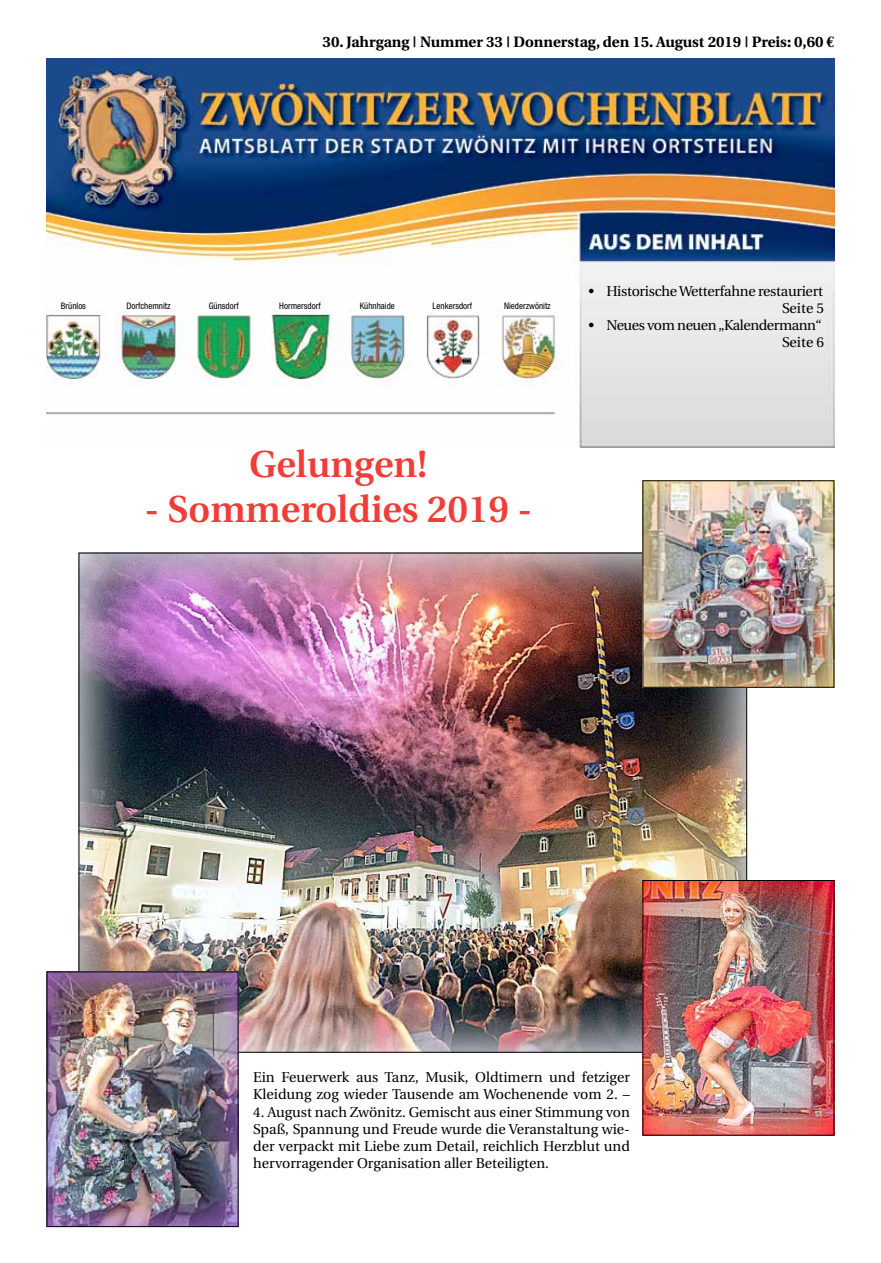
<style>
.page{position:relative;width:881px;height:1263px;background:#fff}
.page>*{position:absolute;margin:0;border:0;box-sizing:border-box;transform-origin:0 0}
.t1{font:600 37.5px "Utopia";color:#f13d37}
.t2{font:700 15px "Utopia";color:#000}
.t3{font:14.25px/17.1px "Utopia";color:#000}
.t4{font:14.25px/17.1px "Utopia";letter-spacing:-.02em;color:#000;text-align:right}
.t5{font:14.25px/17.1px "Utopia";letter-spacing:-.03em;color:#000;text-align:right}
.t6{font:condensed 9px "Helvetica Neue LT";color:#000}
.s1{font-family:"Euro Serif"}
</style>
<div class="page">
<img style="left:47px;top:58px;width:786px;height:390px">
<img style="left:81px;top:555px;width:663px;height:495px">
<img style="left:49px;top:974px;width:187px;height:251px">
<img style="left:644px;top:482px;width:187px;height:203px">
<img style="left:644px;top:882px;width:187px;height:251px">
<p class="t2" style="left:322px;top:34px;width:513px">30. Jahrgang | Nummer 33 | Donnerstag, den 15. August 2019 | Preis: 0,60 <span class="s1">e</span></p>
<p class="t6" style="left:61px;top:301px;width:27px">Brünlos</p>
<p class="t6" style="left:126px;top:301px;width:46px">Dorfchemnitz</p>
<p class="t6" style="left:209px;top:301px;width:31px">Günsdorf</p>
<p class="t6" style="left:279px;top:301px;width:43px">Hormersdorf</p>
<p class="t6" style="left:359px;top:301px;width:37px">Kühnhaide</p>
<p class="t6" style="left:432px;top:301px;width:41px">Lenkersdorf</p>
<p class="t6" style="left:504px;top:301px;width:48px">Niederzwönitz</p>
<p class="t4" style="left:588px;top:282px;width:237px">• HistorischeWetterfahne restauriert<br>Seite 5</p>
<p class="t5" style="left:588px;top:317px;width:237px">• Neues vom neuen„Kalendermann“<br>Seite 6</p>
<h1 class="t1" style="left:249px;top:443px;width:179px">Gelungen!</h1>
<h1 class="t1" style="left:144px;top:488px;width:389px">- Sommeroldies 2019 -</h1>
<p class="t3" style="left:253px;top:1069px;width:378px">Ein Feuerwerk aus Tanz, Musik, Oldtimern und fetziger<br>Kleidung zog wieder Tausende am Wochenende vom 2. –</p>
<p class="t3" style="left:253px;top:1103px;width:378px;text-align:justify">4. August nach Zwönitz. Gemischt aus einer Stimmung von Spaß, Spannung und Freude wurde die Veranstaltung wie&shy;der verpackt mit Liebe zum Detail, reichlich Herzblut und hervorragender Organisation aller Beteiligten.</p>
</div>
